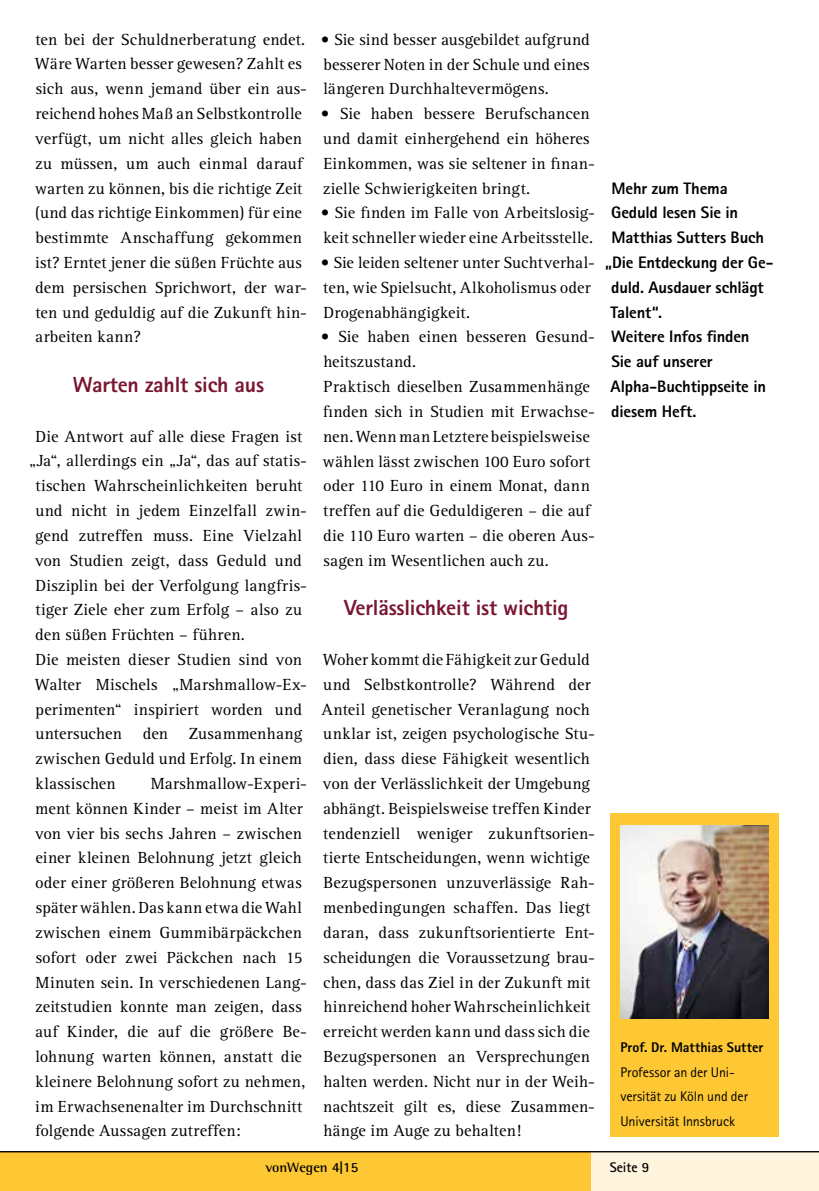
<style>
.page{position:relative;width:819px;height:1191px;background:#fff}
.page>*{position:absolute;margin:0;border:0;box-sizing:border-box;transform-origin:0 0}
.t1{font:800 21.88px "Rotis Sans Serif";letter-spacing:-.01em;color:#791632}
.t2{font:16.62px/24.8px "Rotis Serif";letter-spacing:.015em;color:#000}
.t3{font:800 16.62px "Rotis Sans Serif";letter-spacing:-.01em;color:#000}
.t4{font:14px/24.5px "Rotis Sans Serif";letter-spacing:-.005em;color:#000}
.t5{font:800 14px "Rotis Sans Serif";color:#000}
.t6{font:700 14px "Rotis Semi Serif";color:#000}
.t7{font:700 14px "Rotis Sans Serif";color:#000}
.s1{font-family:"Rotis Sans Serif"}
</style>
<div class="page">
<div style="left:0;top:1151px;width:819px;height:40px;background:#fff4dd"></div>
<div style="left:0;top:1151px;width:590px;height:40px;background:#fdc833"></div>
<hr style="left:0;top:1151px;width:819px;height:1px;background:#000">
<div style="left:610px;top:813px;width:169px;height:323px;background:#fdc833"></div>
<img style="left:620px;top:825px;width:148px;height:193px">
<p class="t2" style="left:35px;top:27px;width:273px">ten bei der Schuldnerberatung endet.<br>Wäre Warten besser gewesen? Zahlt es sich aus, wenn jemand über ein aus&shy;reichend hohes Maß an Selbstkontrolle verfügt, um nicht alles gleich haben zu müssen, um auch einmal darauf warten zu können, bis die richtige Zeit (und das richtige Einkommen) für eine bestimmte Anschaffung gekommen ist? Erntet jener die süßen Früchte aus dem persischen Sprichwort, der war&shy;ten und geduldig auf die Zukunft hin&shy;arbeiten kann?</p>
<h1 class="t1" style="left:73px;top:371px;width:193px">Warten zahlt sich aus</h1>
<p class="t2" style="left:36px;top:424px;width:268px">Die Antwort auf alle diese Fragen ist</p>
<p class="t2" style="left:29px;top:449px;width:279px">„Ja“, allerdings ein „Ja“, das auf statis-</p>
<p class="t2" style="left:35px;top:474px;width:269px">tischen Wahrscheinlichkeiten beruht</p>
<p class="t2" style="left:35px;top:498px;width:273px">und nicht in jedem Einzelfall zwin-</p>
<p class="t2" style="left:35px;top:523px;width:268px">gend zutreffen muss. Eine Vielzahl</p>
<p class="t2" style="left:35px;top:548px;width:268px">von Studien zeigt, dass Geduld und</p>
<p class="t2" style="left:36px;top:573px;width:271px">Disziplin bei der Verfolgung langfris-</p>
<p class="t2" style="left:35px;top:598px;width:268px">tiger Ziele eher zum Erfolg – also zu</p>
<p class="t2" style="left:35px;top:622px;width:211px">den süßen Früchten – führen.</p>
<p class="t2" style="left:36px;top:647px;width:268px">Die meisten dieser Studien sind von</p>
<p class="t2" style="left:35px;top:672px;width:273px">Walter Mischels „Marshmallow-Ex-</p>
<p class="t2" style="left:36px;top:697px;width:268px">perimenten“ inspiriert worden und</p>
<p class="t2" style="left:35px;top:722px;width:268px">untersuchen den Zusammenhang</p>
<p class="t2" style="left:35px;top:747px;width:268px">zwischen Geduld und Erfolg. In einem</p>
<p class="t2" style="left:36px;top:771px;width:82px">klassischen</p>
<p class="t2" style="left:35px;top:771px;width:273px;text-indent:116px">Marshmallow-Experi&shy;ment können Kinder – meist im Alter von vier bis sechs Jahren – zwischen einer kleinen Belohnung jetzt gleich oder einer größeren Belohnung etwas später wählen. Das kann etwa die Wahl zwischen einem Gummibärpäckchen sofort oder zwei Päckchen nach 15<br>Minuten sein. In verschiedenen Lang&shy;zeitstudien konnte man zeigen, dass auf Kinder, die auf die größere Be&shy;lohnung warten können, anstatt die kleinere Belohnung sofort zu nehmen, im Erwachsenenalter im Durchschnitt folgende Aussagen zutreffen:</p>
<p class="t2" style="left:321px;top:27px;width:270px;text-align:justify">• Sie sind besser ausgebildet aufgrund besserer Noten in der Schule und eines längeren Durchhaltevermögens.</p>
<p class="t2" style="left:321px;top:102px;width:275px">• Sie haben bessere Berufschancen und damit einhergehend ein höheres Einkommen, was sie seltener in finan&shy;zielle Schwierigkeiten bringt.</p>
<p class="t2" style="left:321px;top:201px;width:275px">• Sie finden im Falle von Arbeitslosig&shy;keit schneller wieder eine Arbeitsstelle.</p>
<p class="t2" style="left:321px;top:250px;width:275px">• Sie leiden seltener unter Suchtverhal&shy;ten, wie Spielsucht, Alkoholismus oder<br>Drogenabhängigkeit.</p>
<p class="t2" style="left:321px;top:325px;width:275px">• Sie haben einen besseren Gesund&shy;heitszustand.<br>Praktisch dieselben Zusammenhänge finden sich in Studien mit Erwachse&shy;nen. Wenn man Letztere beispielsweise wählen lässt zwischen 100 Euro sofort oder 110 Euro in einem Monat, dann treffen auf die Geduldigeren – die auf die 110 Euro warten – die oberen Aus&shy;sagen im Wesentlichen auch zu.</p>
<h1 class="t1" style="left:344px;top:594px;width:226px">Verlässlichkeit ist wichtig</h1>
<p class="t2" style="left:321px;top:647px;width:275px">Woher kommt die Fähigkeit zur Geduld und Selbstkontrolle? Während der Anteil genetischer Veranlagung noch unklar ist, zeigen psychologische Stu&shy;dien, dass diese Fähigkeit wesentlich von der Verlässlichkeit der Umgebung abhängt. Beispielsweise treffen Kinder tendenziell weniger zukunftsorien&shy;tierte Entscheidungen, wenn wichtige Bezugspersonen unzuverlässige Rah&shy;menbedingungen schaffen. Das liegt daran, dass zukunftsorientierte Ent&shy;scheidungen die Voraussetzung brau&shy;chen, dass das Ziel in der Zukunft mit hinreichend hoher Wahrscheinlichkeit erreicht werden kann und dass sich die Bezugspersonen an Versprechungen halten werden. Nicht nur in der Weih&shy;nachtszeit gilt es, diese Zusammen&shy;hänge im Auge zu behalten!</p>
<p class="t3" style="left:611px;top:177px;width:118px">Mehr zum Thema</p>
<p class="t3" style="left:611px;top:202px;width:129px">Geduld lesen Sie in</p>
<p class="t3" style="left:611px;top:227px;width:154px">Matthias Sutters Buch</p>
<p class="t3" style="left:605px;top:252px;width:170px">„Die Entdeckung der Ge-</p>
<p class="t3" style="left:611px;top:276px;width:154px">duld. Ausdauer schlägt</p>
<p class="t3" style="left:610px;top:301px;width:53px">Talent“.</p>
<p class="t3" style="left:611px;top:326px;width:140px">Weitere Infos finden</p>
<p class="t3" style="left:611px;top:351px;width:103px">Sie auf unserer</p>
<p class="t3" style="left:610px;top:376px;width:157px">Alpha-Buchtippseite in</p>
<p class="t3" style="left:611px;top:400px;width:87px">diesem Heft.</p>
<p class="t5" style="left:620px;top:1038px;width:144px">Prof. Dr. Matthias Sutter</p>
<p class="t4" style="left:620px;top:1059px;width:129px">Professor an der Uni&shy;versität zu Köln und der<br>Universität Innsbruck</p>
<p class="t6" style="left:265px;top:1159px;width:94px">vonWegen <span class="s1">4|15</span></p>
<p class="t7" style="left:609px;top:1158px;width:41px">Seite 9</p>
</div>
